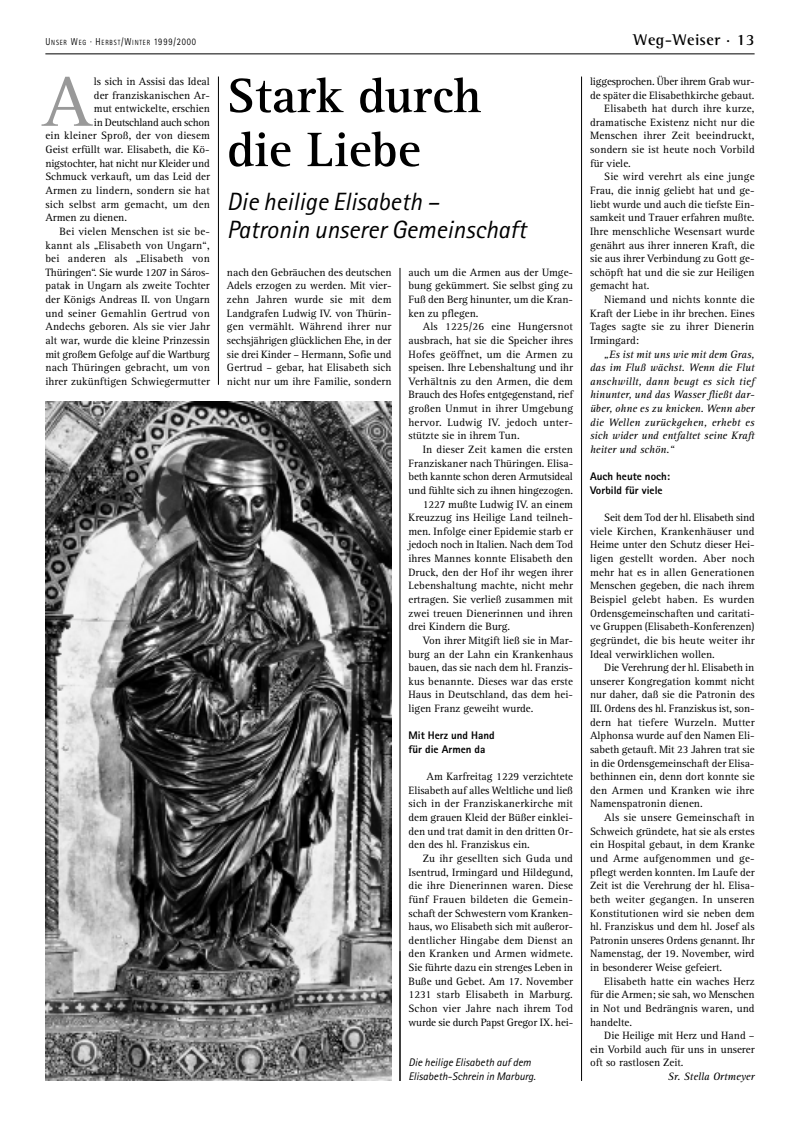
<style>
.page{position:relative;width:800px;height:1134px;background:#fff}
.page>*{position:absolute;margin:0;border:0;box-sizing:border-box;transform-origin:0 0}
.t1{font:72.6px "Rotis Serif";color:#999}
.t2{font:700 50px/54px "Rotis Serif";color:#000}
.t3{font:italic 25px/28px "Rotis Sans Serif";color:#000}
.t4{font:700 16px "Rotis Semi Serif";letter-spacing:.03em;color:#000}
.t5{font:11px/13.6px "Rotis Serif";color:#000;text-align:justify}
.t6{font:italic 11px/13.6px "Rotis Serif";color:#000;text-align:justify}
.t7{font:800 11px/13.6px "Rotis Sans Serif";color:#000}
.t8{font:italic 11px/13.6px "Rotis Sans Serif";color:#000}
.t9{font:11px "Rotis Serif";letter-spacing:-.025em;color:#000}
.t10{font:7.5px "Rotis Sans Serif";letter-spacing:.135em;color:#000;scale:.84 1}
.s1{font-size:10px}
</style>
<div class="page">
<hr style="left:45px;top:53px;width:709px;height:1px;background:#000">
<hr style="left:218px;top:77px;width:1px;height:308px;background:#000">
<hr style="left:399px;top:268px;width:1px;height:813px;background:#000">
<hr style="left:581px;top:77px;width:1px;height:1004px;background:#000">
<img style="left:45px;top:402px;width:346px;height:678px">
<p class="t10" style="left:45px;top:40px;width:181px"><span class="s1">U</span>NSER <span class="s1">W</span>EG <span class="s1">· H</span>ERBST<span class="s1">/W</span>INTER <span class="s1">1999/2000</span></p>
<h3 class="t4" style="left:633px;top:34px;width:122px">Weg-Weiser · 13</h3>
<h1 class="t1" style="left:42px;top:77px;width:51px">A</h1>
<p class="t5" style="left:94px;top:76px;width:117px">ls sich in Assisi das Ideal</p>
<p class="t5" style="left:590px;top:76px;width:166px">liggesprochen. Über ihrem Grab wur-</p>
<p class="t5" style="left:590px;top:89px;width:166px">de später die Elisabethkirche gebaut.</p>
<p class="t5" style="left:604px;top:103px;width:152px">Elisabeth hat durch ihre kurze,</p>
<p class="t5" style="left:590px;top:117px;width:166px">dramatische Existenz nicht nur die</p>
<p class="t5" style="left:590px;top:130px;width:166px">Menschen ihrer Zeit beeindruckt,</p>
<p class="t5" style="left:590px;top:144px;width:166px">sondern sie ist heute noch Vorbild</p>
<p class="t5" style="left:590px;top:157px;width:42px">für viele.</p>
<p class="t5" style="left:604px;top:171px;width:152px">Sie wird verehrt als eine junge</p>
<p class="t5" style="left:590px;top:185px;width:166px">Frau, die innig geliebt hat und ge-</p>
<p class="t5" style="left:590px;top:198px;width:166px">liebt wurde und auch die tiefste Ein-</p>
<p class="t5" style="left:590px;top:212px;width:166px">samkeit und Trauer erfahren mußte.</p>
<p class="t5" style="left:590px;top:226px;width:166px">Ihre menschliche Wesensart wurde</p>
<p class="t5" style="left:590px;top:239px;width:166px">genährt aus ihrer inneren Kraft, die</p>
<p class="t5" style="left:590px;top:253px;width:166px">sie aus ihrer Verbindung zu Gott ge-</p>
<p class="t5" style="left:590px;top:266px;width:166px">schöpft hat und die sie zur Heiligen</p>
<p class="t5" style="left:590px;top:280px;width:61px">gemacht hat.</p>
<p class="t5" style="left:604px;top:294px;width:152px">Niemand und nichts konnte die</p>
<p class="t5" style="left:590px;top:307px;width:166px">Kraft der Liebe in ihr brechen. Eines</p>
<p class="t5" style="left:590px;top:321px;width:166px">Tages sagte sie zu ihrer Dienerin</p>
<p class="t5" style="left:590px;top:335px;width:50px">Irmingard:</p>
<p class="t6" style="left:590px;top:348px;width:166px;text-indent:14px">„Es ist mit uns wie mit dem Gras, das im Fluß wächst. Wenn die Flut anschwillt, dann beugt es sich tief hinunter, und das Wasser fließt dar&shy;über, ohne es zu knicken. Wenn aber die Wellen zurückgehen, erhebt es sich wider und entfaltet seine Kraft heiter und schön.“</p>
<p class="t7" style="left:590px;top:471px;width:81px">Auch heute noch:<br>Vorbild für viele</p>
<p class="t5" style="left:590px;top:512px;width:166px;text-indent:14px">Seit dem Tod der hl. Elisabeth sind viele Kirchen, Krankenhäuser und Heime unter den Schutz dieser Hei&shy;ligen gestellt worden. Aber noch mehr hat es in allen Generationen Menschen gegeben, die nach ihrem Beispiel gelebt haben. Es wurden Ordensgemeinschaften und caritati&shy;ve Gruppen (Elisabeth-Konferenzen) gegründet, die bis heute weiter ihr Ideal verwirklichen wollen.</p>
<p class="t5" style="left:590px;top:662px;width:166px;text-indent:14px">Die Verehrung der hl. Elisabeth in unserer Kongregation kommt nicht nur daher, daß sie die Patronin des III. Ordens des hl. Franziskus ist, son&shy;dern hat tiefere Wurzeln. Mutter Alphonsa wurde auf den Namen Eli&shy;sabeth getauft. Mit 23 Jahren trat sie in die Ordensgemeinschaft der Elisa&shy;bethinnen ein, denn dort konnte sie den Armen und Kranken wie ihre Namenspatronin dienen.</p>
<p class="t5" style="left:590px;top:812px;width:166px;text-indent:14px">Als sie unsere Gemeinschaft in Schweich gründete, hat sie als erstes ein Hospital gebaut, in dem Kranke und Arme aufgenommen und ge&shy;pflegt werden konnten. Im Laufe der Zeit ist die Verehrung der hl. Elisa&shy;beth weiter gegangen. In unseren Konstitutionen wird sie neben dem hl. Franziskus und dem hl. Josef als Patronin unseres Ordens genannt. Ihr Namenstag, der 19. November, wird in besonderer Weise gefeiert.</p>
<p class="t5" style="left:590px;top:975px;width:166px;text-indent:14px">Elisabeth hatte ein waches Herz für die Armen; sie sah, wo Menschen in Not und Bedrängnis waren, und handelte.</p>
<p class="t5" style="left:590px;top:1030px;width:166px;text-indent:14px">Die Heilige mit Herz und Hand – ein Vorbild auch für uns in unserer oft so rastlosen Zeit.</p>
<p class="t6" style="left:667px;top:1071px;width:88px">Sr. Stella Ortmeyer</p>
<h2 class="t2" style="left:227px;top:74px;width:256px">Stark durch die Liebe</h2>
<h3 class="t3" style="left:227px;top:190px;width:300px">Die heilige Elisabeth –<br>Patronin unserer Gemeinschaft</h3>
<p class="t5" style="left:94px;top:89px;width:117px">der franziskanischen Ar-</p>
<p class="t5" style="left:94px;top:103px;width:117px">mut entwickelte, erschien</p>
<p class="t9" style="left:94px;top:118px;width:117px">in Deutschland auch schon</p>
<p class="t5" style="left:45px;top:130px;width:166px">ein kleiner Sproß, der von diesem</p>
<p class="t5" style="left:45px;top:144px;width:166px">Geist erfüllt war. Elisabeth, die Kö-</p>
<p class="t5" style="left:45px;top:157px;width:166px">nigstochter, hat nicht nur Kleider und</p>
<p class="t5" style="left:45px;top:171px;width:166px">Schmuck verkauft, um das Leid der</p>
<p class="t5" style="left:45px;top:185px;width:166px">Armen zu lindern, sondern sie hat</p>
<p class="t5" style="left:45px;top:198px;width:166px">sich selbst arm gemacht, um den</p>
<p class="t5" style="left:45px;top:212px;width:83px">Armen zu dienen.</p>
<p class="t5" style="left:60px;top:226px;width:152px">Bei vielen Menschen ist sie be-</p>
<p class="t5" style="left:45px;top:239px;width:166px">kannt als „Elisabeth von Ungarn“,</p>
<p class="t5" style="left:45px;top:253px;width:166px">bei anderen als „Elisabeth von</p>
<p class="t5" style="left:45px;top:266px;width:166px">Thüringen“. Sie wurde 1207 in Sáros-</p>
<p class="t5" style="left:45px;top:280px;width:166px">patak in Ungarn als zweite Tochter</p>
<p class="t5" style="left:45px;top:294px;width:166px">der Königs Andreas II. von Ungarn</p>
<p class="t5" style="left:45px;top:307px;width:166px">und seiner Gemahlin Gertrud von</p>
<p class="t5" style="left:45px;top:321px;width:166px">Andechs geboren. Als sie vier Jahr</p>
<p class="t5" style="left:45px;top:335px;width:166px">alt war, wurde die kleine Prinzessin</p>
<p class="t5" style="left:45px;top:348px;width:166px">mit großem Gefolge auf die Wartburg</p>
<p class="t5" style="left:45px;top:362px;width:166px">nach Thüringen gebracht, um von</p>
<p class="t5" style="left:45px;top:376px;width:166px">ihrer zukünftigen Schwiegermutter</p>
<p class="t5" style="left:227px;top:266px;width:166px">nach den Gebräuchen des deutschen Adels erzogen zu werden. Mit vier&shy;zehn Jahren wurde sie mit dem Landgrafen Ludwig IV. von Thürin&shy;gen vermählt. Während ihrer nur sechsjährigen glücklichen Ehe, in der sie drei Kinder – Hermann, Sofie und Gertrud – gebar, hat Elisabeth sich nicht nur um ihre Familie, sondern</p>
<p class="t5" style="left:408px;top:266px;width:166px">auch um die Armen aus der Umge&shy;bung gekümmert. Sie selbst ging zu Fuß den Berg hinunter, um die Kran&shy;ken zu pflegen.</p>
<p class="t5" style="left:408px;top:321px;width:166px;text-indent:14px">Als 1225/26 eine Hungersnot ausbrach, hat sie die Speicher ihres Hofes geöffnet, um die Armen zu speisen. Ihre Lebenshaltung und ihr Verhältnis zu den Armen, die dem Brauch des Hofes entgegenstand, rief großen Unmut in ihrer Umgebung hervor. Ludwig IV. jedoch unter&shy;stützte sie in ihrem Tun.</p>
<p class="t5" style="left:422px;top:444px;width:152px">In dieser Zeit kamen die ersten</p>
<p class="t5" style="left:408px;top:457px;width:166px">Franziskaner nach Thüringen. Elisa-</p>
<p class="t5" style="left:408px;top:471px;width:166px">beth kannte schon deren Armutsideal</p>
<p class="t5" style="left:408px;top:485px;width:166px">und fühlte sich zu ihnen hingezogen.</p>
<p class="t5" style="left:422px;top:498px;width:152px">1227 mußte Ludwig IV. an einem</p>
<p class="t5" style="left:408px;top:512px;width:166px">Kreuzzug ins Heilige Land teilneh-</p>
<p class="t5" style="left:408px;top:525px;width:166px">men. Infolge einer Epidemie starb er</p>
<p class="t5" style="left:408px;top:539px;width:166px">jedoch noch in Italien. Nach dem Tod</p>
<p class="t5" style="left:408px;top:553px;width:166px">ihres Mannes konnte Elisabeth den</p>
<p class="t5" style="left:408px;top:566px;width:166px">Druck, den der Hof ihr wegen ihrer</p>
<p class="t5" style="left:408px;top:580px;width:166px">Lebenshaltung machte, nicht mehr</p>
<p class="t5" style="left:408px;top:594px;width:166px">ertragen. Sie verließ zusammen mit</p>
<p class="t5" style="left:408px;top:607px;width:166px">zwei treuen Dienerinnen und ihren</p>
<p class="t5" style="left:408px;top:621px;width:103px">drei Kindern die Burg.</p>
<p class="t5" style="left:422px;top:634px;width:152px">Von ihrer Mitgift ließ sie in Mar-</p>
<p class="t5" style="left:408px;top:648px;width:166px">burg an der Lahn ein Krankenhaus</p>
<p class="t5" style="left:408px;top:662px;width:166px">bauen, das sie nach dem hl. Franzis-</p>
<p class="t5" style="left:408px;top:675px;width:166px">kus benannte. Dieses war das erste</p>
<p class="t5" style="left:408px;top:689px;width:166px">Haus in Deutschland, das dem hei-</p>
<p class="t5" style="left:408px;top:703px;width:126px">ligen Franz geweiht wurde.</p>
<p class="t7" style="left:408px;top:730px;width:88px">Mit Herz und Hand für die Armen da</p>
<p class="t5" style="left:408px;top:771px;width:166px;text-indent:18px">Am Karfreitag 1229 verzichtete Elisabeth auf alles Weltliche und ließ sich in der Franziskanerkirche mit dem grauen Kleid der Büßer einklei&shy;den und trat damit in den dritten Or&shy;den des hl. Franziskus ein.</p>
<p class="t5" style="left:408px;top:853px;width:166px;text-indent:14px">Zu ihr gesellten sich Guda und Isentrud, Irmingard und Hildegund, die ihre Dienerinnen waren. Diese fünf Frauen bildeten die Gemein&shy;schaft der Schwestern vom Kranken&shy;haus, wo Elisabeth sich mit außeror&shy;dentlicher Hingabe dem Dienst an den Kranken und Armen widmete.<br>Sie führte dazu ein strenges Leben in Buße und Gebet. Am 17. November 1231 starb Elisabeth in Marburg.<br>Schon vier Jahre nach ihrem Tod wurde sie durch Papst Gregor IX. hei-</p>
<p class="t8" style="left:408px;top:1057px;width:129px">Die heilige Elisabeth auf dem<br>Elisabeth-Schrein in Marburg.</p>
</div>
